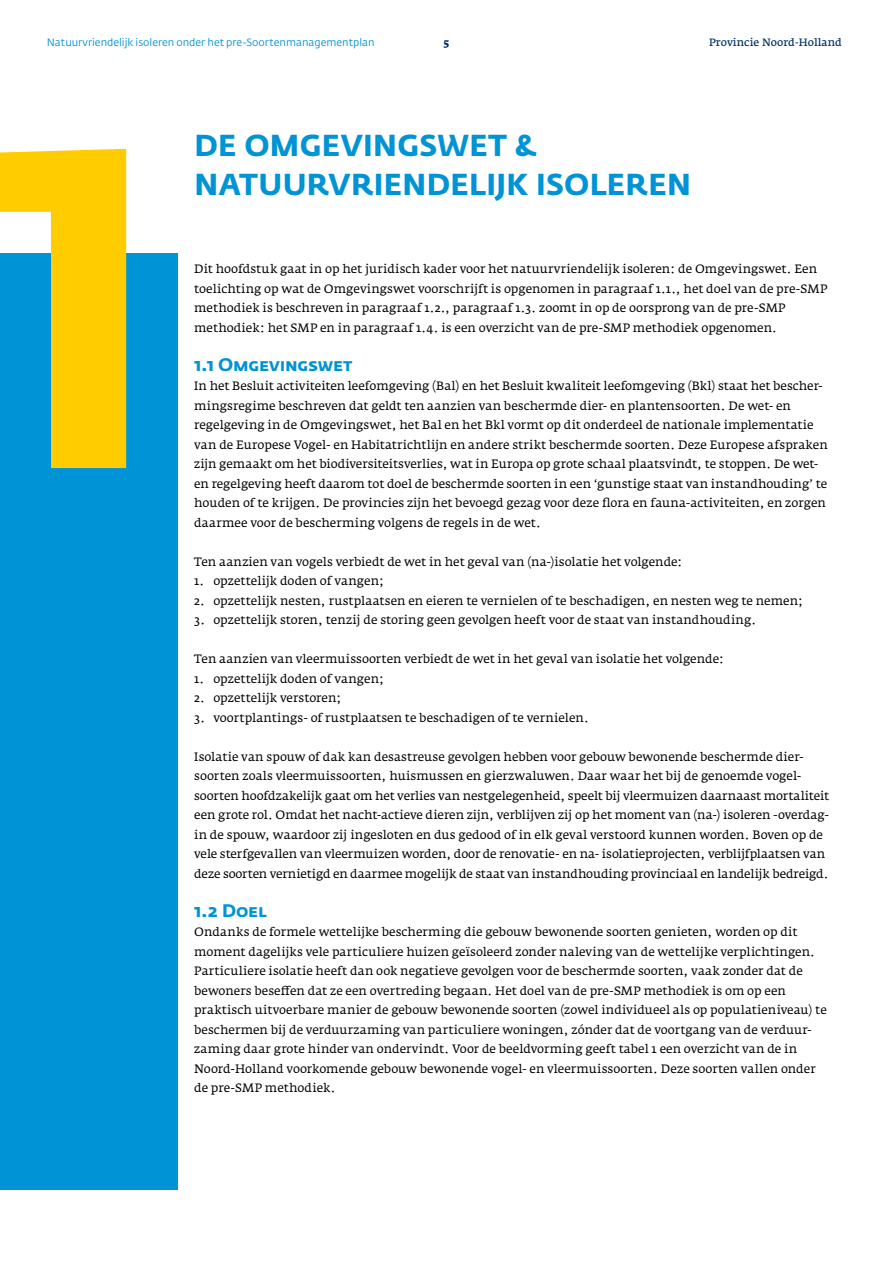
<style>
.page{position:relative;width:893px;height:1263px;background:#fff}
.page>*{position:absolute;margin:0;border:0;box-sizing:border-box;transform-origin:0 0}
.t1{font:700 30px/39px "Fedra Sans Std";letter-spacing:.005em;color:#0093d6}
.t2{font:700 18px "Fedra Sans Std";letter-spacing:-.015em;color:#0093d6}
.t3{font:12px/19.5px "Fedra Serif A Std";color:#000}
.t4{font:10.5px "Fedra Sans Std";color:#0093d6}
.t5{font:600 10.5px "Fedra Serif A Std";color:#03326c}
.t6{font:700 10.5px "Fedra Serif A Std";color:#03326c}
</style>
<div class="page">
<div style="left:0;top:254px;width:177px;height:936px;background:#0093d6"></div>
<svg style="left:0;top:149px;width:126px;height:319px"></svg>
<p class="t4" style="left:47px;top:36px;width:329px">Natuurvriendelijk isoleren onder het pre-Soortenmanagementplan</p>
<p class="t6" style="left:444px;top:36px;width:7px">5</p>
<p class="t5" style="left:709px;top:36px;width:134px">Provincie Noord-Holland</p>
<h1 class="t1" style="left:194px;top:126px;width:498px">DE OMGEVINGSWET &amp;<br>NATUURVRIENDELIJK ISOLEREN</h1>
<p class="t3" style="left:194px;top:259px;width:635px">Dit hoofdstuk gaat in op het juridisch kader voor het natuurvriendelijk isoleren: de Omgevingswet. Een toelichting op wat de Omgevingswet voorschrijft is opgenomen in paragraaf 1.1., het doel van de pre-SMP methodiek is beschreven in paragraaf 1.2., paragraaf 1.3. zoomt in op de oorsprong van de pre-SMP methodiek: het SMP en in paragraaf 1.4. is een overzicht van de pre-SMP methodiek opgenomen.</p>
<h2 class="t2" style="left:194px;top:353px;width:160px">1.1 Omgevingswet</h2>
<p class="t3" style="left:194px;top:376px;width:635px">In het Besluit activiteiten leefomgeving (Bal) en het Besluit kwaliteit leefomgeving (Bkl) staat het bescher&shy;mingsregime beschreven dat geldt ten aanzien van beschermde dier- en plantensoorten. De wet- en regelgeving in de Omgevingswet, het Bal en het Bkl vormt op dit onderdeel de nationale implementatie van de Europese Vogel- en Habitatrichtlijn en andere strikt beschermde soorten. Deze Europese afspraken zijn gemaakt om het biodiversiteitsverlies, wat in Europa op grote schaal plaatsvindt, te stoppen. De wet&shy;en regelgeving heeft daarom tot doel de beschermde soorten in een ‘gunstige staat van instandhouding’ te houden of te krijgen. De provincies zijn het bevoegd gezag voor deze flora en fauna-activiteiten, en zorgen daarmee voor de bescherming volgens de regels in de wet.</p>
<p class="t3" style="left:194px;top:552px;width:490px">Ten aanzien van vogels verbiedt de wet in het geval van (na-)isolatie het volgende:</p>
<p class="t3" style="left:194px;top:571px;width:191px">1. opzettelijk doden of vangen;</p>
<p class="t3" style="left:194px;top:591px;width:610px">2. opzettelijk nesten, rustplaatsen en eieren te vernielen of te beschadigen, en nesten weg te nemen;</p>
<p class="t3" style="left:194px;top:610px;width:564px">3. opzettelijk storen, tenzij de storing geen gevolgen heeft voor de staat van instandhouding.</p>
<p class="t3" style="left:194px;top:649px;width:531px">Ten aanzien van vleermuissoorten verbiedt de wet in het geval van isolatie het volgende:</p>
<p class="t3" style="left:194px;top:669px;width:191px">1. opzettelijk doden of vangen;</p>
<p class="t3" style="left:194px;top:688px;width:149px">2. opzettelijk verstoren;</p>
<p class="t3" style="left:194px;top:708px;width:396px">3. voortplantings- of rustplaatsen te beschadigen of te vernielen.</p>
<p class="t3" style="left:194px;top:747px;width:636px">Isolatie van spouw of dak kan desastreuse gevolgen hebben voor gebouw bewonende beschermde dier&shy;soorten zoals vleermuissoorten, huismussen en gierzwaluwen. Daar waar het bij de genoemde vogel&shy;soorten hoofdzakelijk gaat om het verlies van nestgelegenheid, speelt bij vleermuizen daarnaast mortaliteit een grote rol. Omdat het nacht-actieve dieren zijn, verblijven zij op het moment van (na-) isoleren -overdag&shy;in de spouw, waardoor zij ingesloten en dus gedood of in elk geval verstoord kunnen worden. Boven op de vele sterfgevallen van vleermuizen worden, door de renovatie- en na- isolatieprojecten, verblijfplaatsen van deze soorten vernietigd en daarmee mogelijk de staat van instandhouding provinciaal en landelijk bedreigd.</p>
<h2 class="t2" style="left:194px;top:899px;width:74px">1.2 Doel</h2>
<p class="t3" style="left:194px;top:922px;width:634px">Ondanks de formele wettelijke bescherming die gebouw bewonende soorten genieten, worden op dit moment dagelijks vele particuliere huizen geïsoleerd zonder naleving van de wettelijke verplichtingen.<br>Particuliere isolatie heeft dan ook negatieve gevolgen voor de beschermde soorten, vaak zonder dat de bewoners beseffen dat ze een overtreding begaan. Het doel van de pre-SMP methodiek is om op een praktisch uitvoerbare manier de gebouw bewonende soorten (zowel individueel als op populatieniveau) te beschermen bij de verduurzaming van particuliere woningen, zónder dat de voortgang van de verduur&shy;zaming daar grote hinder van ondervindt. Voor de beeldvorming geeft tabel 1 een overzicht van de in Noord-Holland voorkomende gebouw bewonende vogel- en vleermuissoorten. Deze soorten vallen onder de pre-SMP methodiek.</p>
</div>
